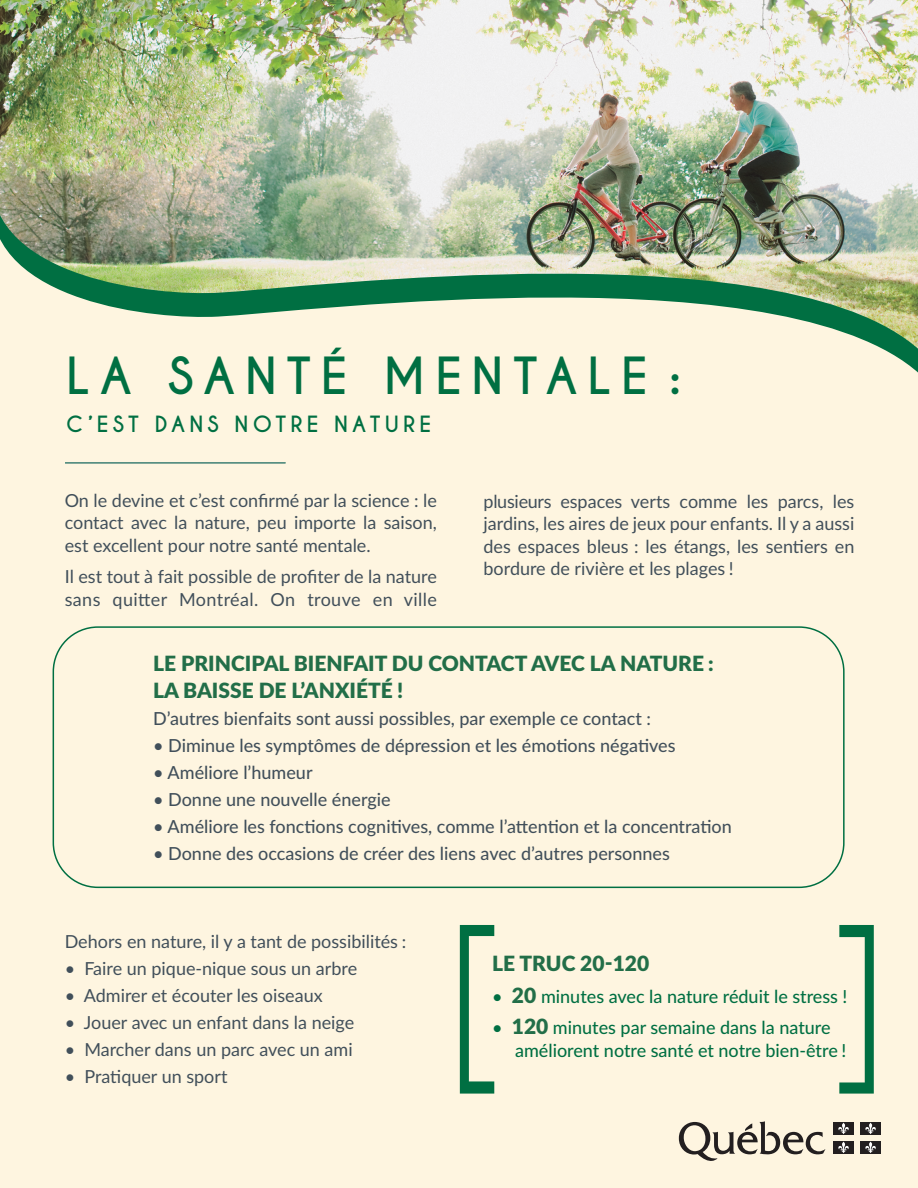
<style>
.page{position:relative;width:918px;height:1188px;background:#fef5e0}
.page>*{position:absolute;margin:0;border:0;box-sizing:border-box;transform-origin:0 0}
.t1{font:700 48px "Caviar Dreams";letter-spacing:.2em;color:#006f42}
.t2{font:900 21px/27px "Lato";color:#226e48}
.t3{font:700 21px "Caviar Dreams";letter-spacing:.2em;color:#006f42}
.t4{font:18px/22.5px "Lato";color:#414f5a;text-align:justify}
.t5{font:500 18px "Lato";color:#414f5a}
.t6{font:500 18px/22.5px "Lato";color:#006f42}
.s1{font-weight:900;font-size:21px;color:#226e48}
</style>
<div class="page">
<div style="left:53px;top:626px;width:792px;height:262px;border:2px solid #006f42;border-radius:45px"></div>
<hr style="left:65px;top:462px;width:221px;height:2px;background:#bfbfbf">
<img style="left:0;top:0;width:918px;height:349px">
<svg style="left:460px;top:925px;width:34px;height:169px"></svg>
<svg style="left:839px;top:925px;width:35px;height:169px"></svg>
<svg style="left:678px;top:1121px;width:203px;height:40px"></svg>
<h1 class="t1" style="left:66px;top:347px;width:617px">LA SANTÉ MENTALE :</h1>
<p class="t3" style="left:66px;top:411px;width:366px">C’EST DANS NOTRE NATURE</p>
<p class="t4" style="left:65px;top:488px;width:374px">On le devine et c’est confirmé par la science : le contact avec la nature, peu importe la saison, est excellent pour notre santé mentale.</p>
<p class="t4" style="left:65px;top:565px;width:374px">Il est tout à fait possible de profiter de la nature sans quitter Montréal. On trouve en ville</p>
<p class="t4" style="left:484px;top:489px;width:372px">plusieurs espaces verts comme les parcs, les jardins, les aires de jeux pour enfants. Il y a aussi des espaces bleus : les étangs, les sentiers en bordure de rivière et les plages !</p>
<p class="t2" style="left:153px;top:649px;width:562px">LE PRINCIPAL BIENFAIT DU CONTACT AVEC LA NATURE :<br>LA BAISSE DE L’ANXIÉTÉ !</p>
<p class="t5" style="left:153px;top:706px;width:499px">D’autres bienfaits sont aussi possibles, par exemple ce contact :</p>
<p class="t5" style="left:153px;top:733px;width:524px">• Diminue les symptômes de dépression et les émotions négatives</p>
<p class="t5" style="left:153px;top:760px;width:161px">• Améliore l’humeur</p>
<p class="t5" style="left:153px;top:787px;width:239px">• Donne une nouvelle énergie</p>
<p class="t5" style="left:153px;top:814px;width:580px">• Améliore les fonctions cognitives, comme l’attention et la concentration</p>
<p class="t5" style="left:153px;top:841px;width:518px">• Donne des occasions de créer des liens avec d’autres personnes</p>
<p class="t4" style="left:65px;top:929px;width:343px">Dehors en nature, il y a tant de possibilités :</p>
<p class="t4" style="left:65px;top:956px;width:294px">• Faire un pique-nique sous un arbre</p>
<p class="t4" style="left:65px;top:983px;width:259px">• Admirer et écouter les oiseaux</p>
<p class="t4" style="left:65px;top:1010px;width:291px">• Jouer avec un enfant dans la neige</p>
<p class="t4" style="left:65px;top:1037px;width:289px">• Marcher dans un parc avec un ami</p>
<p class="t4" style="left:65px;top:1064px;width:164px">• Pratiquer un sport</p>
<p class="t2" style="left:492px;top:949px;width:158px">LE TRUC 20-120</p>
<p class="t6" style="left:492px;top:984px;width:357px">• <span class="s1">20</span> minutes avec la nature réduit le stress !</p>
<p class="t6" style="left:515px;top:1016px;width:333px;text-indent:-23px">• <span class="s1">120</span> minutes par semaine dans la nature améliorent notre santé et notre bien-être !</p>
</div>
